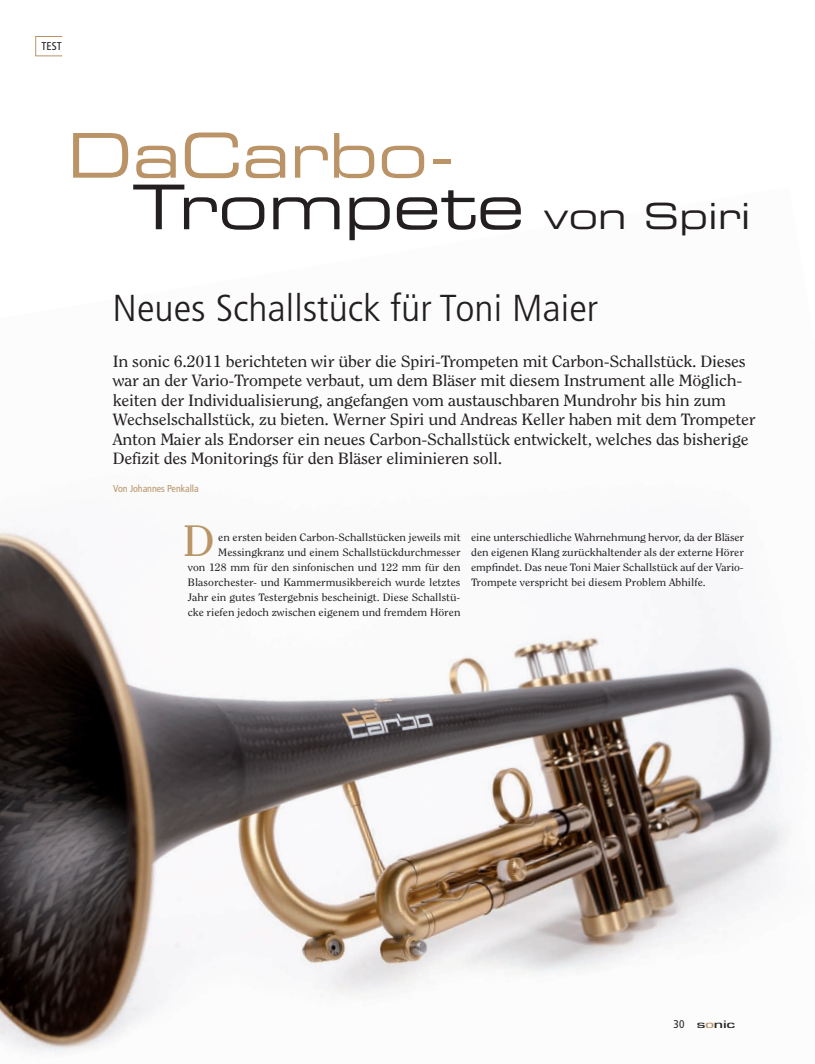
<style>
.page{position:relative;width:815px;height:1064px;background:#fff}
.page>*{position:absolute;margin:0;border:0;box-sizing:border-box;transform-origin:0 0}
.t1{font:61.62px "Eurostile Extended Two";color:#ba9467}
.t2{font:61.62px "Eurostile Extended Two";color:#231f20}
.t3{font:43.75px "Clearface Std";color:#ba9467;scale:1.1 1}
.t4{font:300 condensed 37.5px "Frutiger LT Std";color:#231f20;scale:1.1 1}
.t5{font:36px "Eurostile Extended Two";color:#231f20}
.t6{font:16.25px/19.5px "Clearface Std";letter-spacing:-.015em;color:#231f20;scale:1.1 1}
.t7{font:500 11.25px "Eurostile T";letter-spacing:-.02em;color:#231f20;scale:1.6 1}
.t8{font:condensed 11.25px "Frutiger LT Std";color:#231f20}
.t9{font:10.62px/15px "Clearface Std";color:#231f20;text-align:right;scale:1.1 1}
.t10{font:condensed 10px "Frutiger LT Std";letter-spacing:-.005em;color:#ba9467}
.s1{font-family:"Frutiger LT Std";font-weight:400;font-stretch:condensed}
.s2{color:#ba9467}
</style>
<div class="page">
<img style="left:0;top:530px;width:790px;height:523px">
<div style="left:35px;top:36px;width:28px;height:20px;border:1px solid #ba9467"></div>
<p class="t8" style="left:41px;top:41px;width:22px">TEST</p>
<h1 class="t1" style="left:68px;top:133px;width:389px">DaCarbo-</h1>
<h1 class="t2" style="left:132px;top:185px;width:393px">Trompete</h1>
<h3 class="t5" style="left:544px;top:203px;width:208px">von Spiri</h3>
<h3 class="t4" style="left:113px;top:293px;width:443px">Neues Schallstück für Toni Maier</h3>
<p class="t6" style="left:113px;top:352px;width:586px">In sonic 6.2011 berichteten wir über die Spiri-Trompeten mit Carbon-Schallstück. Dieses war an der Vario-Trompete verbaut, um dem Bläser mit diesem Instrument alle Möglich&shy;keiten der Individualisierung, angefangen vom austauschbaren Mundrohr bis hin zum Wechselschallstück, zu bieten. Werner Spiri und Andreas Keller haben mit dem Trompeter Anton Maier als Endorser ein neues Carbon-Schallstück entwickelt, welches das bisherige Defizit des Monitorings für den Bläser eliminieren soll.</p>
<p class="t10" style="left:113px;top:484px;width:87px">Von Johannes Penkalla</p>
<h2 class="t3" style="left:183px;top:523px;width:31px">D</h2>
<p class="t9" style="left:188px;top:530px;width:250px">en ersten beiden Carbon-Schallstücken jeweils mit Messingkranz und einem Schallstückdurchmesser<br>von 128 mm für den sinfonischen und 122 mm für den Blasorchester- und Kammermusikbereich wurde letztes Jahr ein gutes Testergebnis bescheinigt. Diese Schallstü&shy;cke riefen jedoch zwischen eigenem und fremdem Hören</p>
<p class="t9" style="left:471px;top:530px;width:250px;text-align:justify">eine unterschiedliche Wahrnehmung hervor, da der Bläser den eigenen Klang zurückhaltender als der externe Hörer empfindet. Das neue Toni Maier Schallstück auf der Vario-Trompete verspricht bei diesem Problem Abhilfe.</p>
<p class="t7" style="left:674px;top:1017px;width:40px"><span class="s1">30</span> s<span class="s2">o</span>nic</p>
</div>
